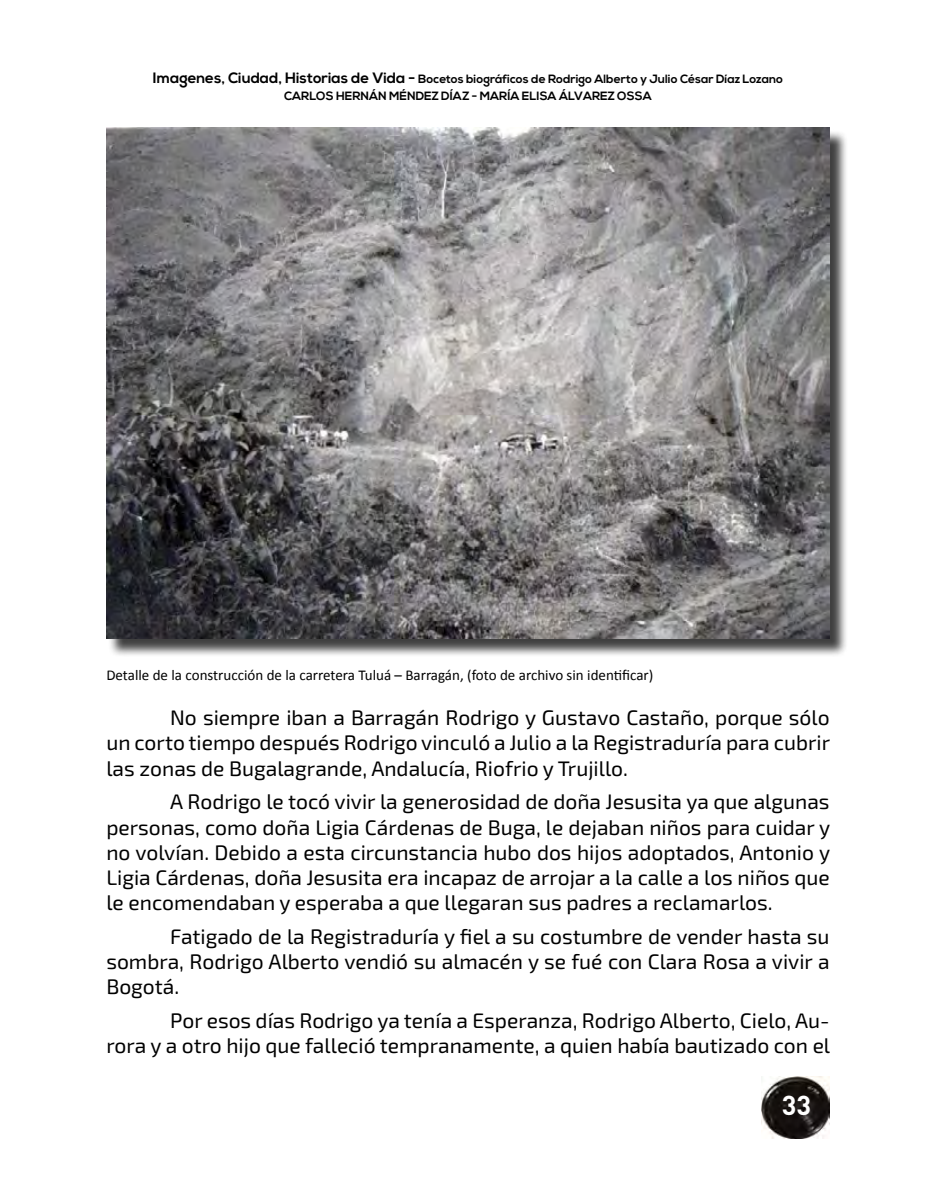
<style>
.page{position:relative;width:936px;height:1191px;background:#fff}
.page>*{position:absolute;margin:0;border:0;box-sizing:border-box;transform-origin:0 0}
.t1{font:700 27px "DIN Pro";color:#fff}
.t2{font:21px/25.2px "Exo 2.0";color:#000;text-align:justify}
.t3{font:15px "Calibri";color:#000}
.t4{font:700 12px/17.2px "Nexa";color:#000;text-align:center}
.s1{font-size:15px}
</style>
<div class="page">
<img style="left:761px;top:1076px;width:68px;height:62px">
<div style="left:108px;top:129px;width:740px;height:528px;background:#000;opacity:.75"></div>
<img style="left:106px;top:128px;width:723px;height:511px">
<p class="t4" style="left:153px;top:70px;width:631px"><span class="s1">Imagenes, Ciudad, Historias de Vida -</span> Bocetos biográficos de Rodrigo Alberto y Julio César Díaz Lozano<br>CARLOS HERNÁN MÉNDEZ DÍAZ - MARÍA ELISA ÁLVAREZ OSSA</p>
<p class="t3" style="left:106px;top:665px;width:548px">Detalle de la construcción de la carretera Tuluá – Barragán, (foto de archivo sin identificar)</p>
<p class="t2" style="left:106px;top:705px;width:725px;text-indent:64px">No siempre iban a Barragán Rodrigo y Gustavo Castaño, porque sólo un corto tiempo después Rodrigo vinculó a Julio a la Registraduría para cubrir las zonas de Bugalagrande, Andalucía, Riofrio y Trujillo.</p>
<p class="t2" style="left:106px;top:790px;width:725px;text-indent:64px">A Rodrigo le tocó vivir la generosidad de doña Jesusita ya que algunas personas, como doña Ligia Cárdenas de Buga, le dejaban niños para cuidar y no volvían. Debido a esta circunstancia hubo dos hijos adoptados, Antonio y Ligia Cárdenas, doña Jesusita era incapaz de arrojar a la calle a los niños que le encomendaban y esperaba a que llegaran sus padres a reclamarlos.</p>
<p class="t2" style="left:106px;top:924px;width:724px;text-indent:64px">Fatigado de la Registraduría y fiel a su costumbre de vender hasta su sombra, Rodrigo Alberto vendió su almacén y se fué con Clara Rosa a vivir a Bogotá.</p>
<p class="t2" style="left:106px;top:1008px;width:725px;text-align:right">Por esos días Rodrigo ya tenía a Esperanza, Rodrigo Alberto, Cielo, Au-<br>rora y a otro hijo que falleció tempranamente, a quien había bautizado con el</p>
<p class="t1" style="left:782px;top:1087px;width:31px">33</p>
</div>
